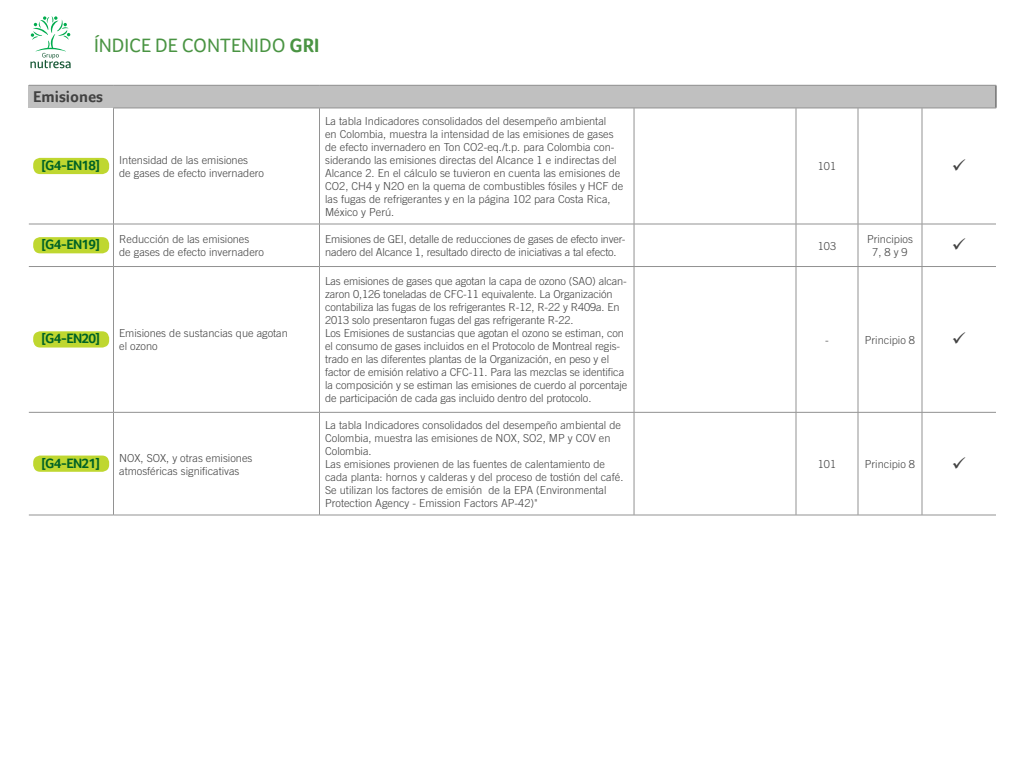
<style>
.page{position:relative;width:1024px;height:768px;background:#fff}
.page>*{position:absolute;margin:0;border:0;box-sizing:border-box;transform-origin:0 0}
.t1{font:19.9px "Foco";color:#4a9443}
.t2{font:700 16px "Foco";color:#424242}
.t3{font:700 14px "Foco";letter-spacing:-.05em;color:#006225}
.t4{font:300 11px/13px "Trade Gothic";color:#424242}
.s1{font-weight:700}
</style>
<div class="page">
<svg style="left:30px;top:16px;width:41px;height:52px"></svg>
<div style="left:29px;top:85px;width:967px;height:23px;background:#c0c0c0"></div>
<svg style="left:996px;top:86px;width:1px;height:22px"></svg>
<hr style="left:796px;top:108px;width:62px;height:1px;background:#929292">
<hr style="left:858px;top:108px;width:64px;height:1px;background:#929292">
<hr style="left:922px;top:108px;width:74px;height:1px;background:#929292">
<hr style="left:29px;top:224px;width:85px;height:1px;background:#929292">
<hr style="left:29px;top:266px;width:85px;height:1px;background:#929292">
<hr style="left:29px;top:412px;width:85px;height:1px;background:#929292">
<hr style="left:29px;top:515px;width:85px;height:1px;background:#929292">
<hr style="left:113px;top:108px;width:207px;height:1px;background:#929292">
<hr style="left:113px;top:108px;width:1px;height:116px;background:#929292">
<hr style="left:114px;top:224px;width:206px;height:1px;background:#929292">
<hr style="left:113px;top:224px;width:1px;height:42px;background:#929292">
<hr style="left:114px;top:266px;width:206px;height:1px;background:#929292">
<hr style="left:113px;top:267px;width:1px;height:145px;background:#929292">
<hr style="left:114px;top:412px;width:206px;height:1px;background:#929292">
<hr style="left:113px;top:413px;width:1px;height:102px;background:#929292">
<hr style="left:114px;top:515px;width:206px;height:1px;background:#929292">
<hr style="left:320px;top:108px;width:314px;height:1px;background:#929292">
<hr style="left:319px;top:108px;width:1px;height:116px;background:#929292">
<hr style="left:320px;top:224px;width:314px;height:1px;background:#929292">
<hr style="left:319px;top:224px;width:1px;height:42px;background:#929292">
<hr style="left:320px;top:266px;width:314px;height:1px;background:#929292">
<hr style="left:319px;top:267px;width:1px;height:145px;background:#929292">
<hr style="left:320px;top:412px;width:314px;height:1px;background:#929292">
<hr style="left:319px;top:413px;width:1px;height:102px;background:#929292">
<hr style="left:320px;top:515px;width:314px;height:1px;background:#929292">
<hr style="left:634px;top:108px;width:162px;height:1px;background:#929292">
<hr style="left:634px;top:108px;width:1px;height:116px;background:#929292">
<hr style="left:634px;top:224px;width:162px;height:1px;background:#929292">
<hr style="left:634px;top:224px;width:1px;height:42px;background:#929292">
<hr style="left:634px;top:266px;width:162px;height:1px;background:#929292">
<hr style="left:634px;top:267px;width:1px;height:145px;background:#929292">
<hr style="left:634px;top:412px;width:162px;height:1px;background:#929292">
<hr style="left:634px;top:413px;width:1px;height:102px;background:#929292">
<hr style="left:634px;top:515px;width:162px;height:1px;background:#929292">
<hr style="left:796px;top:108px;width:1px;height:116px;background:#929292">
<hr style="left:796px;top:224px;width:62px;height:1px;background:#929292">
<hr style="left:796px;top:224px;width:1px;height:42px;background:#929292">
<hr style="left:796px;top:266px;width:62px;height:1px;background:#929292">
<hr style="left:796px;top:267px;width:1px;height:145px;background:#929292">
<hr style="left:796px;top:412px;width:62px;height:1px;background:#929292">
<hr style="left:796px;top:413px;width:1px;height:102px;background:#929292">
<hr style="left:796px;top:515px;width:62px;height:1px;background:#929292">
<hr style="left:858px;top:108px;width:1px;height:116px;background:#929292">
<hr style="left:858px;top:224px;width:64px;height:1px;background:#929292">
<hr style="left:858px;top:224px;width:1px;height:42px;background:#929292">
<hr style="left:858px;top:266px;width:64px;height:1px;background:#929292">
<hr style="left:858px;top:267px;width:1px;height:145px;background:#929292">
<hr style="left:858px;top:412px;width:64px;height:1px;background:#929292">
<hr style="left:858px;top:413px;width:1px;height:102px;background:#929292">
<hr style="left:858px;top:515px;width:64px;height:1px;background:#929292">
<hr style="left:922px;top:108px;width:1px;height:116px;background:#929292">
<hr style="left:922px;top:224px;width:74px;height:1px;background:#929292">
<hr style="left:922px;top:224px;width:1px;height:42px;background:#929292">
<hr style="left:922px;top:266px;width:74px;height:1px;background:#929292">
<hr style="left:922px;top:267px;width:1px;height:145px;background:#929292">
<hr style="left:922px;top:412px;width:74px;height:1px;background:#929292">
<hr style="left:922px;top:413px;width:1px;height:102px;background:#929292">
<hr style="left:922px;top:515px;width:74px;height:1px;background:#929292">
<hr style="left:29px;top:85px;width:85px;height:1px;background:#929292">
<hr style="left:114px;top:85px;width:206px;height:1px;background:#929292">
<hr style="left:320px;top:85px;width:314px;height:1px;background:#929292">
<hr style="left:634px;top:85px;width:162px;height:1px;background:#929292">
<hr style="left:796px;top:85px;width:62px;height:1px;background:#929292">
<hr style="left:858px;top:85px;width:64px;height:1px;background:#929292">
<hr style="left:922px;top:85px;width:74px;height:1px;background:#929292">
<div style="left:33px;top:158px;width:76px;height:16px;background:#bfd730;border-radius:7px"></div>
<div style="left:33px;top:237px;width:76px;height:16px;background:#bfd730;border-radius:7px"></div>
<div style="left:33px;top:331px;width:76px;height:17px;background:#bfd730;border-radius:7px"></div>
<div style="left:33px;top:456px;width:76px;height:16px;background:#bfd730;border-radius:7px"></div>
<h1 class="t1" style="left:94px;top:33px;width:227px">ÍNDICE DE CONTENIDO <span class="s1">GRI</span></h1>
<h2 class="t2" style="left:33px;top:87px;width:72px">Emisiones</h2>
<p class="t3" style="left:41px;top:157px;width:60px">[G4-EN18]</p>
<p class="t4" style="left:119px;top:153px;width:146px">Intensidad de las emisiones<br>de gases de efecto invernadero</p>
<p class="t4" style="left:325px;top:114px;width:300px">La tabla Indicadores consolidados del desempeño ambiental<br>en Colombia, muestra la intensidad de las emisiones de gases de efecto invernadero en Ton CO2-eq./t.p. para Colombia con&shy;siderando las emisiones directas del Alcance 1 e indirectas del Alcance 2. En el cálculo se tuvieron en cuenta las emisiones de CO2, CH4 y N2O en la quema de combustibles fósiles y HCF de las fugas de refrigerantes y en la página 102 para Costa Rica, México y Perú.</p>
<p class="t4" style="left:818px;top:160px;width:20px">101</p>
<p class="t3" style="left:41px;top:236px;width:60px">[G4-EN19]</p>
<p class="t4" style="left:119px;top:233px;width:146px">Reducción de las emisiones<br>de gases de efecto invernadero</p>
<p class="t4" style="left:325px;top:233px;width:302px">Emisiones de GEI, detalle de reducciones de gases de efecto inver&shy;nadero del Alcance 1, resultado directo de iniciativas a tal efecto.</p>
<p class="t4" style="left:818px;top:239px;width:20px">103</p>
<p class="t4" style="left:867px;top:233px;width:47px;text-align:center">Principios<br>7, 8 y 9</p>
<p class="t3" style="left:41px;top:330px;width:60px">[G4-EN20]</p>
<p class="t4" style="left:119px;top:327px;width:170px">Emisiones de sustancias que agotan el ozono</p>
<p class="t3" style="left:41px;top:455px;width:60px">[G4-EN21]</p>
<p class="t4" style="left:119px;top:451px;width:135px">NOX, SOX, y otras emisiones atmosféricas significativas</p>
<p class="t4" style="left:325px;top:275px;width:304px">Las emisiones de gases que agotan la capa de ozono (SAO) alcan&shy;zaron 0,126 toneladas de CFC-11 equivalente. La Organización contabiliza las fugas de los refrigerantes R-12, R-22 y R409a. En 2013 solo presentaron fugas del gas refrigerante R-22.<br>Los Emisiones de sustancias que agotan el ozono se estiman, con el consumo de gases incluidos en el Protocolo de Montreal regis&shy;trado en las diferentes plantas de la Organización, en peso y el factor de emisión relativo a CFC-11. Para las mezclas se identifica la composición y se estiman las emisiones de cuerdo al porcentaje de participación de cada gas incluido dentro del protocolo.</p>
<p class="t4" style="left:325px;top:418px;width:300px">La tabla Indicadores consolidados del desempeño ambiental de Colombia, muestra las emisiones de NOX, SO2, MP y COV en Colombia.<br>Las emisiones provienen de las fuentes de calentamiento de cada planta: hornos y calderas y del proceso de tostión del café.<br>Se utilizan los factores de emisión de la EPA (Environmental Protection Agency - Emission Factors AP-42)"</p>
<p class="t4" style="left:825px;top:333px;width:5px">-</p>
<p class="t4" style="left:865px;top:333px;width:52px">Principio 8</p>
<p class="t4" style="left:818px;top:457px;width:20px">101</p>
<p class="t4" style="left:865px;top:457px;width:52px">Principio 8</p>
</div>
